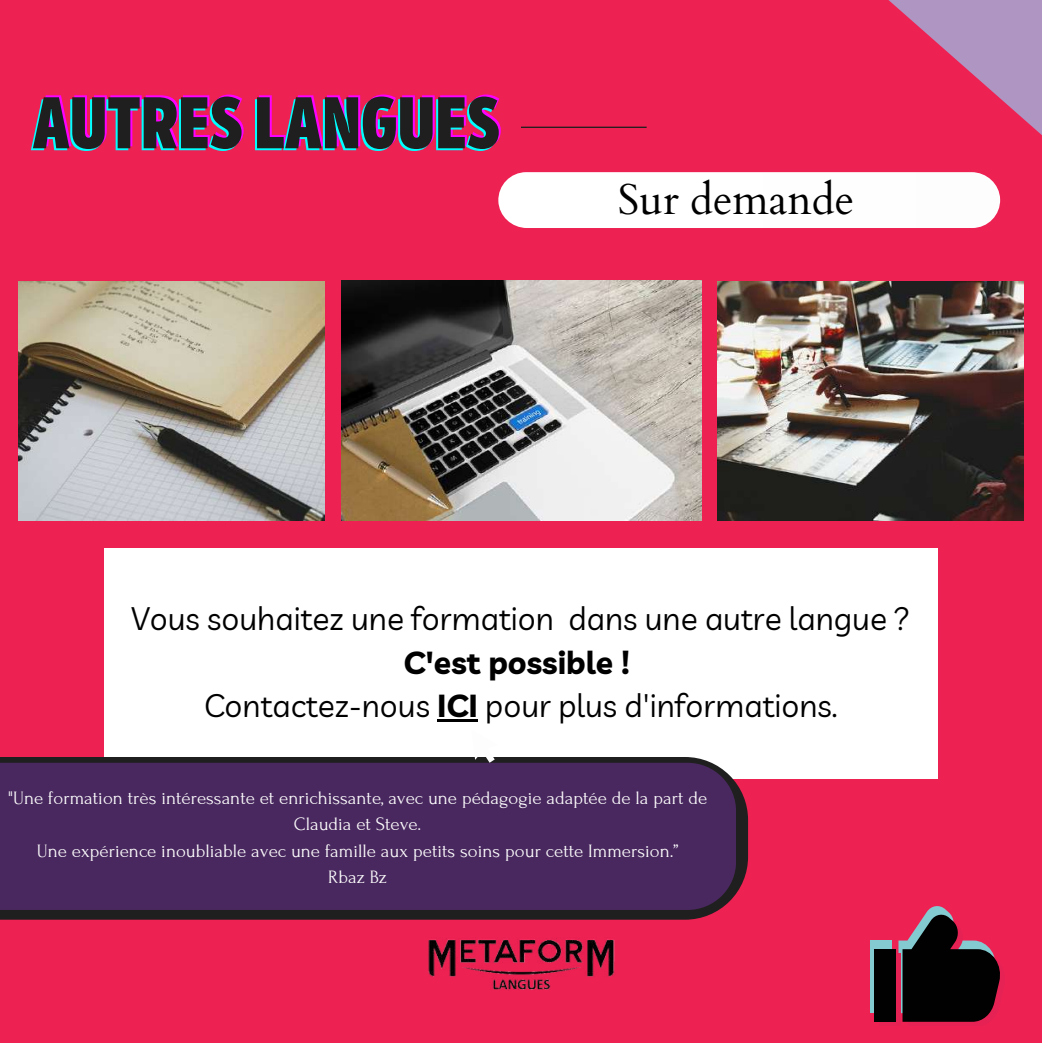
<style>
.page{position:relative;width:1042px;height:1043px;background:#fff}
.page>*{position:absolute;margin:0;border:0;box-sizing:border-box;transform-origin:0 0}
.t1{font:900 72.8px "Mozer";color:#0ff}
.t2{font:42.88px "Cardo";color:#000}
.t3{font:31.68px/43.2px "Livvic";color:#000;text-align:center}
.t4{font:18.9px/26.2px "Forum";color:#fdfdfd;text-align:center}
.s1{font-weight:700}
</style>
<div class="page">
<div style="left:0;top:0;width:1041px;height:1041px;background:#ee2153"></div>
<img style="left:341px;top:281px;width:360px;height:239px">
<img style="left:18px;top:281px;width:306px;height:239px">
<img style="left:717px;top:281px;width:305px;height:239px">
<div style="left:104px;top:548px;width:833px;height:231px;background:#fff"></div>
<img style="left:428px;top:938px;width:187px;height:53px">
<svg style="left:498px;top:0;width:543px;height:228px"></svg>
<hr style="left:521px;top:127px;width:125px;height:1px;background:#1e1d1d">
<svg style="left:0;top:757px;width:747px;height:162px;background:#36262c"></svg>
<div style="left:0;top:762px;width:736px;height:147px;background:#49285f"></div>
<svg style="left:471px;top:757px;width:26px;height:5px"></svg>
<div style="left:870px;top:940px;width:21px;height:72px;background:#83cbd1"></div>
<svg style="left:879px;top:953px;width:17px;height:69px"></svg>
<svg style="left:898px;top:906px;width:102px;height:116px"></svg>
<div style="left:874px;top:948px;width:21px;height:73px;background:#010101"></div>
<hr style="left:437px;top:719px;width:40px;height:3px;background:#000">
<h1 class="t1" style="left:31px;top:82px;width:468px">AUTRES LANGUES</h1>
<h2 class="t2" style="left:617px;top:171px;width:238px">Sur demande</h2>
<h3 class="t3" style="left:131px;top:596px;width:780px">Vous souhaitez une formation dans une autre langue ?</h3>
<h3 class="t3" style="left:204px;top:639px;width:635px"><span class="s1">C'est possible !<br></span>Contactez-nous <span class="s1">ICI</span> pour plus d'informations.</h3>
<p class="t4" style="left:8px;top:785px;width:700px">"Une formation très intéressante et enrichissante, avec une pédagogie adaptée de la part de Claudia et Steve.<br>Une expérience inoubliable avec une famille aux petits soins pour cette Immersion.”<br>Rbaz Bz</p>
</div>
